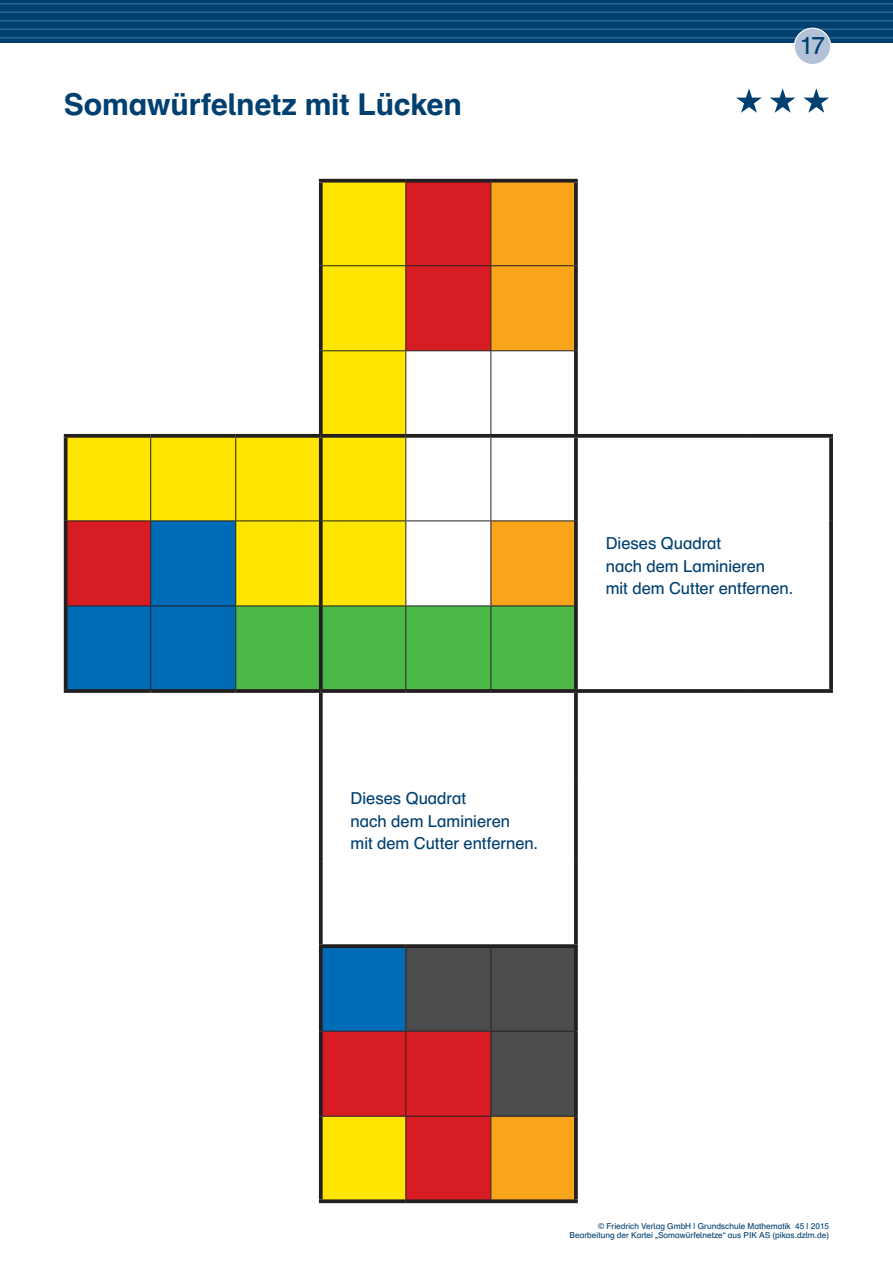
<style>
.page{position:relative;width:893px;height:1263px;background:#fff}
.page>*{position:absolute;margin:0;border:0;box-sizing:border-box;transform-origin:0 0}
.t1{font:700 30px "Schulbuch Nord OT";letter-spacing:-.005em;color:#004071}
.t2{font:24.6px "Schulbuch Nord OT";color:#004071}
.t3{font:16.5px/22.5px "Schulbuch Nord OT";color:#004071}
.t4{font:8.25px/9px "Schulbuch Nord OT";color:#004071;text-align:right}
</style>
<div class="page">
<svg style="left:736px;top:88px;width:26px;height:25px"></svg>
<svg style="left:770px;top:88px;width:25px;height:25px"></svg>
<svg style="left:803px;top:88px;width:26px;height:25px"></svg>
<div style="left:0;top:0;width:893px;height:43px;background:#004071"></div>
<hr style="left:0;top:3px;width:893px;height:2px;background:#2f6693">
<hr style="left:0;top:12px;width:893px;height:1px;background:#2f6693">
<hr style="left:0;top:20px;width:893px;height:2px;background:#2f6693">
<hr style="left:0;top:29px;width:893px;height:1px;background:#2f6693">
<hr style="left:0;top:37px;width:893px;height:2px;background:#2f6693">
<svg style="left:68px;top:181px;width:422px;height:1020px"></svg>
<svg style="left:491px;top:183px;width:83px;height:1016px"></svg>
<svg style="left:68px;top:521px;width:338px;height:510px"></svg>
<div style="left:236px;top:606px;width:338px;height:83px;background:#4cb848"></div>
<svg style="left:406px;top:948px;width:168px;height:168px;background:#6d3f42"></svg>
<hr style="left:405px;top:183px;width:1px;height:82px;background:#231f20">
<hr style="left:490px;top:183px;width:1px;height:82px;background:#231f20">
<hr style="left:323px;top:265px;width:83px;height:1px;background:#231f20">
<hr style="left:406px;top:265px;width:85px;height:1px;background:#231f20">
<hr style="left:405px;top:266px;width:1px;height:84px;background:#231f20">
<hr style="left:491px;top:265px;width:83px;height:1px;background:#231f20">
<hr style="left:490px;top:266px;width:1px;height:84px;background:#231f20">
<hr style="left:323px;top:350px;width:83px;height:1px;background:#231f20">
<hr style="left:406px;top:350px;width:85px;height:1px;background:#231f20">
<hr style="left:405px;top:351px;width:1px;height:83px;background:#231f20">
<hr style="left:491px;top:350px;width:83px;height:1px;background:#231f20">
<hr style="left:490px;top:351px;width:1px;height:83px;background:#231f20">
<hr style="left:150px;top:438px;width:1px;height:82px;background:#231f20">
<hr style="left:235px;top:438px;width:1px;height:82px;background:#231f20">
<hr style="left:405px;top:438px;width:1px;height:82px;background:#231f20">
<hr style="left:490px;top:438px;width:1px;height:82px;background:#231f20">
<hr style="left:68px;top:520px;width:83px;height:1px;background:#231f20">
<hr style="left:151px;top:520px;width:85px;height:1px;background:#231f20">
<hr style="left:150px;top:521px;width:1px;height:84px;background:#231f20">
<hr style="left:236px;top:520px;width:83px;height:1px;background:#231f20">
<hr style="left:235px;top:521px;width:1px;height:84px;background:#231f20">
<hr style="left:323px;top:520px;width:83px;height:1px;background:#231f20">
<hr style="left:406px;top:520px;width:85px;height:1px;background:#231f20">
<hr style="left:405px;top:521px;width:1px;height:84px;background:#231f20">
<hr style="left:491px;top:520px;width:83px;height:1px;background:#231f20">
<hr style="left:490px;top:521px;width:1px;height:84px;background:#231f20">
<hr style="left:68px;top:605px;width:83px;height:1px;background:#231f20">
<hr style="left:151px;top:605px;width:85px;height:1px;background:#231f20">
<hr style="left:150px;top:606px;width:1px;height:83px;background:#231f20">
<hr style="left:236px;top:605px;width:83px;height:1px;background:#231f20">
<hr style="left:235px;top:606px;width:1px;height:83px;background:#231f20">
<hr style="left:323px;top:605px;width:83px;height:1px;background:#231f20">
<hr style="left:406px;top:605px;width:85px;height:1px;background:#231f20">
<hr style="left:405px;top:606px;width:1px;height:83px;background:#231f20">
<hr style="left:491px;top:605px;width:83px;height:1px;background:#231f20">
<hr style="left:490px;top:606px;width:1px;height:83px;background:#231f20">
<hr style="left:405px;top:948px;width:1px;height:83px;background:#231f20">
<hr style="left:490px;top:948px;width:1px;height:83px;background:#231f20">
<hr style="left:323px;top:1031px;width:83px;height:1px;background:#231f20">
<hr style="left:406px;top:1031px;width:85px;height:1px;background:#231f20">
<hr style="left:405px;top:1031px;width:1px;height:85px;background:#231f20">
<hr style="left:491px;top:1031px;width:83px;height:1px;background:#231f20">
<hr style="left:490px;top:1031px;width:1px;height:85px;background:#231f20">
<hr style="left:323px;top:1116px;width:83px;height:1px;background:#231f20">
<hr style="left:406px;top:1116px;width:85px;height:1px;background:#231f20">
<hr style="left:405px;top:1116px;width:1px;height:83px;background:#231f20">
<hr style="left:491px;top:1116px;width:83px;height:1px;background:#231f20">
<hr style="left:490px;top:1116px;width:1px;height:83px;background:#231f20">
<svg style="left:319px;top:179px;width:87px;height:4px"></svg>
<svg style="left:319px;top:183px;width:4px;height:83px"></svg>
<svg style="left:406px;top:179px;width:85px;height:4px"></svg>
<svg style="left:491px;top:179px;width:87px;height:4px"></svg>
<svg style="left:574px;top:183px;width:4px;height:83px"></svg>
<svg style="left:319px;top:266px;width:4px;height:85px"></svg>
<svg style="left:574px;top:266px;width:4px;height:85px"></svg>
<svg style="left:319px;top:351px;width:4px;height:83px"></svg>
<svg style="left:574px;top:351px;width:4px;height:83px"></svg>
<svg style="left:319px;top:438px;width:4px;height:83px"></svg>
<svg style="left:574px;top:438px;width:4px;height:83px"></svg>
<svg style="left:319px;top:521px;width:4px;height:85px"></svg>
<svg style="left:574px;top:521px;width:4px;height:85px"></svg>
<svg style="left:319px;top:606px;width:4px;height:83px"></svg>
<svg style="left:574px;top:606px;width:4px;height:83px"></svg>
<svg style="left:319px;top:693px;width:4px;height:83px"></svg>
<svg style="left:574px;top:693px;width:4px;height:83px"></svg>
<svg style="left:319px;top:776px;width:4px;height:85px"></svg>
<svg style="left:574px;top:776px;width:4px;height:85px"></svg>
<svg style="left:319px;top:861px;width:4px;height:83px"></svg>
<svg style="left:574px;top:861px;width:4px;height:83px"></svg>
<svg style="left:319px;top:944px;width:87px;height:4px"></svg>
<svg style="left:319px;top:948px;width:4px;height:83px"></svg>
<svg style="left:406px;top:944px;width:85px;height:4px"></svg>
<svg style="left:491px;top:944px;width:87px;height:4px"></svg>
<svg style="left:574px;top:948px;width:4px;height:83px"></svg>
<svg style="left:319px;top:1031px;width:4px;height:85px"></svg>
<svg style="left:574px;top:1031px;width:4px;height:85px"></svg>
<svg style="left:319px;top:1116px;width:4px;height:83px"></svg>
<svg style="left:574px;top:1116px;width:4px;height:83px"></svg>
<svg style="left:319px;top:1199px;width:87px;height:4px"></svg>
<svg style="left:406px;top:1199px;width:85px;height:4px"></svg>
<svg style="left:491px;top:1199px;width:87px;height:4px"></svg>
<svg style="left:64px;top:434px;width:87px;height:4px"></svg>
<svg style="left:64px;top:438px;width:4px;height:83px"></svg>
<svg style="left:151px;top:434px;width:85px;height:4px"></svg>
<svg style="left:236px;top:434px;width:85px;height:4px"></svg>
<svg style="left:321px;top:434px;width:85px;height:4px"></svg>
<svg style="left:406px;top:434px;width:85px;height:4px"></svg>
<svg style="left:491px;top:434px;width:85px;height:4px"></svg>
<svg style="left:576px;top:434px;width:85px;height:4px"></svg>
<svg style="left:661px;top:434px;width:85px;height:4px"></svg>
<svg style="left:746px;top:434px;width:87px;height:4px"></svg>
<svg style="left:829px;top:438px;width:4px;height:83px"></svg>
<svg style="left:829px;top:521px;width:4px;height:85px"></svg>
<svg style="left:829px;top:606px;width:4px;height:83px"></svg>
<svg style="left:576px;top:689px;width:85px;height:4px"></svg>
<svg style="left:661px;top:689px;width:85px;height:4px"></svg>
<svg style="left:746px;top:689px;width:87px;height:4px"></svg>
<svg style="left:64px;top:521px;width:4px;height:85px"></svg>
<svg style="left:64px;top:606px;width:4px;height:83px"></svg>
<svg style="left:64px;top:689px;width:87px;height:4px"></svg>
<svg style="left:151px;top:689px;width:85px;height:4px"></svg>
<svg style="left:236px;top:689px;width:85px;height:4px"></svg>
<svg style="left:321px;top:689px;width:85px;height:4px"></svg>
<svg style="left:406px;top:689px;width:85px;height:4px"></svg>
<svg style="left:491px;top:689px;width:85px;height:4px"></svg>
<div style="left:794px;top:28px;width:37px;height:37px;background:#b4c2d8;border-radius:50%"></div>
<div style="left:794px;top:28px;width:37px;height:37px;border:1px solid #fff;border-radius:50%"></div>
<h1 class="t1" style="left:64px;top:85px;width:400px">Somawürfelnetz mit Lücken</h1>
<h2 class="t2" style="left:800px;top:30px;width:27px">17</h2>
<h3 class="t3" style="left:606px;top:532px;width:189px">Dieses Quadrat<br>nach dem Laminieren<br>mit dem Cutter entfernen.</h3>
<h3 class="t3" style="left:351px;top:787px;width:189px">Dieses Quadrat<br>nach dem Laminieren<br>mit dem Cutter entfernen.</h3>
<p class="t4" style="left:570px;top:1221px;width:261px">© Friedrich Verlag GmbH | Grundschule Mathematik 45 | 2015<br>Bearbeitung der Kartei „Somawürfelnetze“ aus PIK AS (pikas.dzlm.de)</p>
</div>
